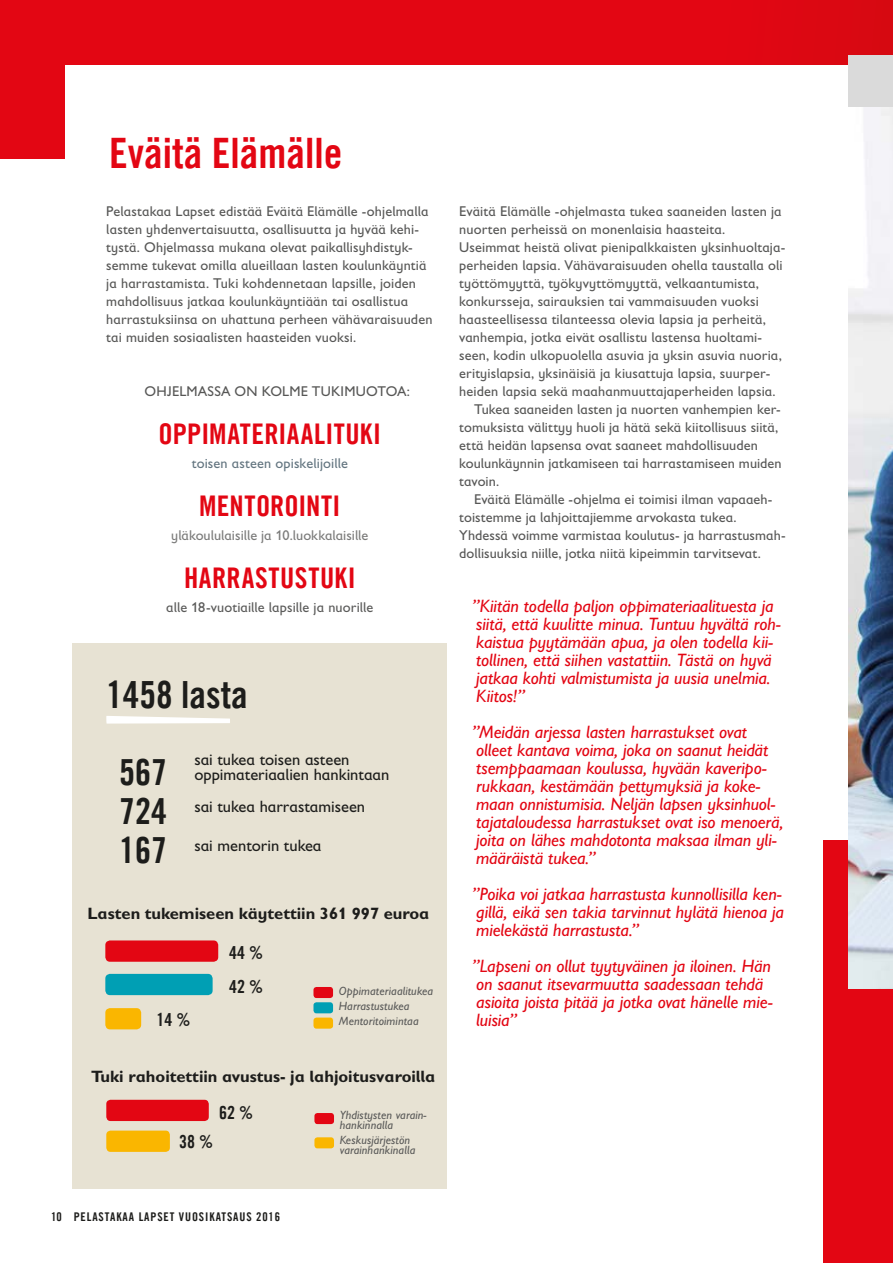
<style>
.page{position:relative;width:893px;height:1263px;background:#fff}
.page>*{position:absolute;margin:0;border:0;box-sizing:border-box;transform-origin:0 0}
.t1{font:42px "Trade Gothic LT Com Bd Cn 20";color:#e30613}
.t2{font:37.5px "Trade Gothic LT Com Bd Cn 20";color:#1d1d1b}
.t3{font:36px/39.2px "Trade Gothic LT Com Bd Cn 20";color:#1d1d1b;text-align:justify}
.t4{font:28.5px "Trade Gothic LT Com Bd Cn 20";letter-spacing:.015em;color:#e30613}
.t5{font:italic 18px/18px "Gill Sans Infant Std";letter-spacing:-.005em;color:#e30613}
.t6{font:18px "Trade Gothic LT Com Bd Cn 20";color:#1d1d1b}
.t7{font:16.5px/15px "Gill Sans Infant Std";color:#1d1d1b}
.t8{font:700 16.5px "Gill Sans Infant Std";color:#1d1d1b}
.t9{font:14.25px/18px "Gill Sans Infant Std";letter-spacing:.01em;color:#575756}
.t10{font:14.25px "Gill Sans Infant Std";color:#7b7b7a}
.t11{font:14.25px "Gill Sans Infant Std";letter-spacing:.005em;color:#5a5a59}
.t12{font:14.25px "Gill Sans Infant Std";letter-spacing:.01em;color:#637580}
.t13{font:italic 12px/15px "Gill Sans Infant Std";letter-spacing:.01em;color:#5a5a59}
.t14{font:12px "Trade Gothic LT Com Bd Cn 20";letter-spacing:.075em;color:#1d1d1b}
</style>
<div class="page">
<div style="left:0;top:0;width:893px;height:158px;background:#e30613"></div>
<div style="left:65px;top:65px;width:828px;height:1136px;background:#fff"></div>
<div style="left:72px;top:643px;width:374px;height:546px;background:#e7e2d3"></div>
<div style="left:823px;top:841px;width:70px;height:422px;background:#e30613"></div>
<div style="left:849px;top:55px;width:44px;height:933px;background:#dadada"></div>
<img style="left:849px;top:107px;width:44px;height:881px">
<div style="left:105px;top:940px;width:113px;height:22px;background:#e30613;border-radius:5px"></div>
<div style="left:105px;top:974px;width:108px;height:21px;background:#009fb4;border-radius:5px"></div>
<div style="left:105px;top:1008px;width:36px;height:21px;background:#fab600;border-radius:5px"></div>
<div style="left:106px;top:1100px;width:103px;height:21px;background:#e30613;border-radius:4px"></div>
<div style="left:106px;top:1130px;width:64px;height:22px;background:#fab600;border-radius:4px"></div>
<div style="left:313px;top:987px;width:20px;height:11px;background:#e30613;border-radius:3px"></div>
<div style="left:314px;top:1113px;width:20px;height:11px;background:#e30613;border-radius:3px"></div>
<div style="left:313px;top:1002px;width:20px;height:11px;background:#009fb4;border-radius:3px"></div>
<div style="left:314px;top:1137px;width:20px;height:11px;background:#fab600;border-radius:3px"></div>
<div style="left:313px;top:1017px;width:20px;height:12px;background:#fab600;border-radius:3px"></div>
<svg style="left:106px;top:716px;width:124px;height:8px"></svg>
<h1 class="t1" style="left:109px;top:128px;width:235px">Eväitä Elämälle</h1>
<p class="t9" style="left:106px;top:202px;width:328px">Pelastakaa Lapset edistää Eväitä Elämälle -ohjelmalla lasten yhdenvertaisuutta, osallisuutta ja hyvää kehi&shy;tystä. Ohjelmassa mukana olevat paikallisyhdistyk&shy;semme tukevat omilla alueillaan lasten koulunkäyntiä ja harrastamista. Tuki kohdennetaan lapsille, joiden mahdollisuus jatkaa koulunkäyntiään tai osallistua harrastuksiinsa on uhattuna perheen vähävaraisuuden tai muiden sosiaalisten haasteiden vuoksi.</p>
<p class="t9" style="left:145px;top:382px;width:267px">OHJELMASSA ON KOLME TUKIMUOTOA:</p>
<h3 class="t4" style="left:159px;top:417px;width:224px">OPPIMATERIAALITUKI</h3>
<p class="t12" style="left:192px;top:455px;width:158px">toisen asteen opiskelijoille</p>
<h3 class="t4" style="left:199px;top:489px;width:143px">MENTOROINTI</h3>
<p class="t10" style="left:171px;top:527px;width:199px">yläkoululaisille ja 10.luokkalaisille</p>
<h3 class="t4" style="left:184px;top:561px;width:173px">HARRASTUSTUKI</h3>
<p class="t11" style="left:166px;top:599px;width:209px">alle 18-vuotiaille lapsille ja nuorille</p>
<h2 class="t2" style="left:106px;top:672px;width:143px">1458 lasta</h2>
<h3 class="t3" style="left:119px;top:752px;width:49px">567<br>724<br>167</h3>
<p class="t7" style="left:194px;top:752px;width:197px">sai tukea toisen asteen oppimateriaalien hankintaan</p>
<p class="t7" style="left:194px;top:799px;width:172px">sai tukea harrastamiseen</p>
<p class="t7" style="left:194px;top:838px;width:129px">sai mentorin tukea</p>
<p class="t8" style="left:87px;top:904px;width:343px">Lasten tukemiseen käytettiin 361 997 euroa</p>
<p class="t6" style="left:157px;top:1009px;width:35px">14 %</p>
<p class="t6" style="left:229px;top:942px;width:35px">44 %</p>
<p class="t6" style="left:229px;top:975px;width:35px">42 %</p>
<p class="t13" style="left:339px;top:983px;width:96px">Oppimateriaalitukea<br>Harrastustukea<br>Mentoritoimintaa</p>
<p class="t8" style="left:91px;top:1067px;width:346px">Tuki rahoitettiin avustus- ja lahjoitusvaroilla</p>
<p class="t6" style="left:219px;top:1101px;width:35px">62 %</p>
<p class="t13" style="left:340px;top:1109px;width:88px;line-height:10.5px">Yhdistysten varain&shy;hankinnalla</p>
<p class="t13" style="left:340px;top:1134px;width:77px;line-height:10.5px">Keskusjärjestön varainhankinalla</p>
<p class="t6" style="left:179px;top:1130px;width:35px">38 %</p>
<p class="t14" style="left:51px;top:1209px;width:231px">10 PELASTAKAA LAPSET VUOSIKATSAUS 2016</p>
<p class="t9" style="left:459px;top:202px;width:324px">Eväitä Elämälle -ohjelmasta tukea saaneiden lasten ja</p>
<p class="t9" style="left:459px;top:220px;width:268px">nuorten perheissä on monenlaisia haasteita.</p>
<p class="t9" style="left:459px;top:238px;width:328px">Useimmat heistä olivat pienipalkkaisten yksinhuoltaja-</p>
<p class="t9" style="left:459px;top:256px;width:325px">perheiden lapsia. Vähävaraisuuden ohella taustalla oli</p>
<p class="t9" style="left:459px;top:274px;width:301px">työttömyyttä, työkyvyttömyyttä, velkaantumista,</p>
<p class="t9" style="left:459px;top:292px;width:301px">konkursseja, sairauksien tai vammaisuuden vuoksi</p>
<p class="t9" style="left:459px;top:310px;width:308px">haasteellisessa tilanteessa olevia lapsia ja perheitä,</p>
<p class="t9" style="left:459px;top:328px;width:304px">vanhempia, jotka eivät osallistu lastensa huoltami-</p>
<p class="t9" style="left:459px;top:346px;width:324px">seen, kodin ulkopuolella asuvia ja yksin asuvia nuoria,</p>
<p class="t9" style="left:459px;top:364px;width:313px">erityislapsia, yksinäisiä ja kiusattuja lapsia, suurper-</p>
<p class="t9" style="left:459px;top:382px;width:318px">heiden lapsia sekä maahanmuuttajaperheiden lapsia.</p>
<p class="t9" style="left:474px;top:400px;width:308px">Tukea saaneiden lasten ja nuorten vanhempien ker-</p>
<p class="t9" style="left:459px;top:418px;width:320px">tomuksista välittyy huoli ja hätä sekä kiitollisuus siitä,</p>
<p class="t9" style="left:459px;top:436px;width:300px">että heidän lapsensa ovat saaneet mahdollisuuden</p>
<p class="t9" style="left:459px;top:454px;width:324px">koulunkäynnin jatkamiseen tai harrastamiseen muiden</p>
<p class="t9" style="left:459px;top:472px;width:41px">tavoin.</p>
<p class="t9" style="left:474px;top:490px;width:300px">Eväitä Elämälle -ohjelma ei toimisi ilman vapaaeh-</p>
<p class="t9" style="left:459px;top:508px;width:279px">toistemme ja lahjoittajiemme arvokasta tukea.</p>
<p class="t9" style="left:459px;top:526px;width:328px">Yhdessä voimme varmistaa koulutus- ja harrastusmah-</p>
<p class="t9" style="left:459px;top:544px;width:303px">dollisuuksia niille, jotka niitä kipeimmin tarvitsevat.</p>
<p class="t5" style="left:472px;top:597px;width:310px">”Kiitän todella paljon oppimateriaalituesta ja siitä, että kuulitte minua. Tuntuu hyvältä roh&shy;kaistua pyytämään apua, ja olen todella kii&shy;tollinen, että siihen vastattiin. Tästä on hyvä jatkaa kohti valmistumista ja uusia unelmia.<br>Kiitos!”</p>
<p class="t5" style="left:472px;top:723px;width:313px">”Meidän arjessa lasten harrastukset ovat olleet kantava voima, joka on saanut heidät tsemppaamaan koulussa, hyvään kaveripo&shy;rukkaan, kestämään pettymyksiä ja koke&shy;maan onnistumisia. Neljän lapsen yksinhuol&shy;tajataloudessa harrastukset ovat iso menoerä, joita on lähes mahdotonta maksaa ilman yli&shy;määräistä tukea.”</p>
<p class="t5" style="left:472px;top:885px;width:313px">”Poika voi jatkaa harrastusta kunnollisilla ken&shy;gillä, eikä sen takia tarvinnut hylätä hienoa ja mielekästä harrastusta.”</p>
<p class="t5" style="left:472px;top:957px;width:302px">”Lapseni on ollut tyytyväinen ja iloinen. Hän on saanut itsevarmuutta saadessaan tehdä asioita joista pitää ja jotka ovat hänelle mie&shy;luisia”</p>
</div>
